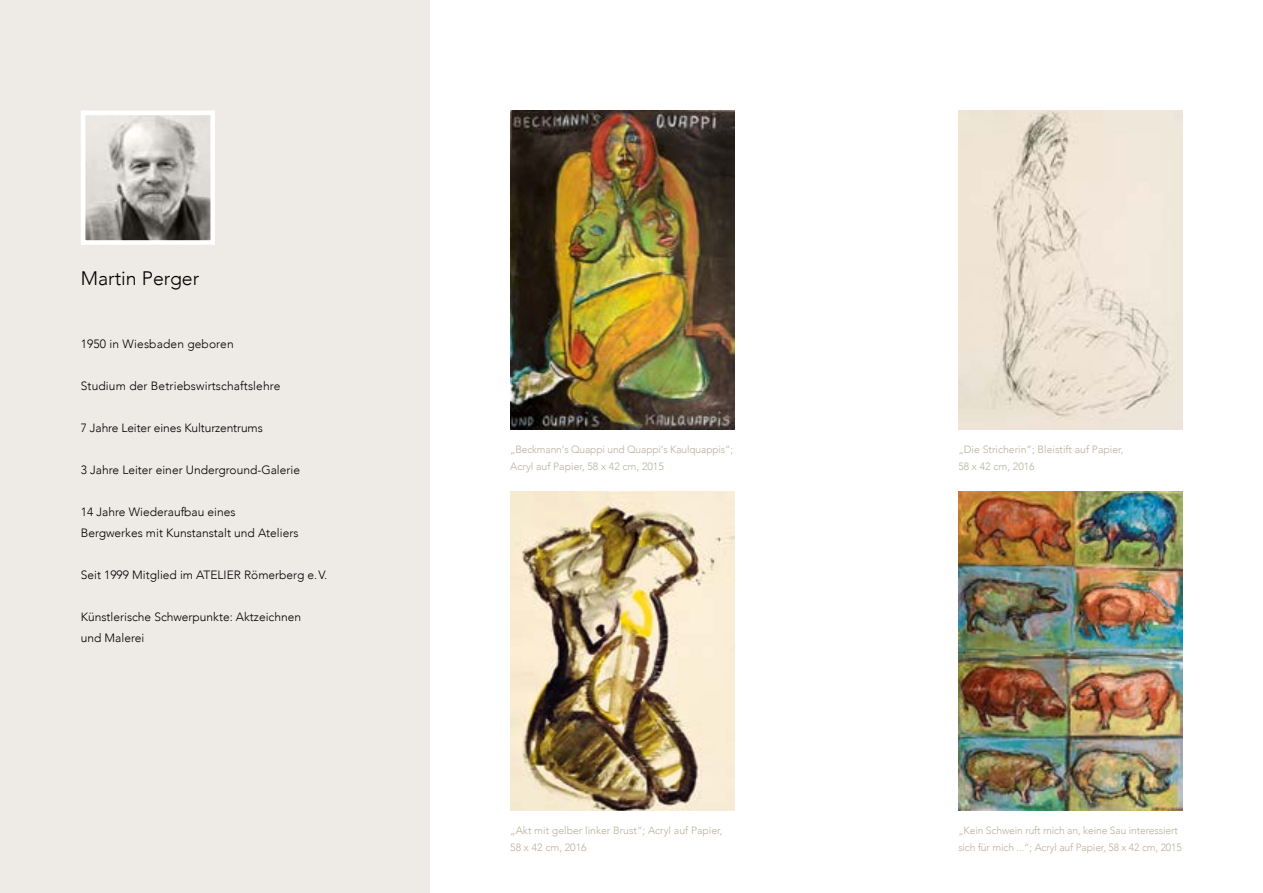
<style>
.page{position:relative;width:1263px;height:893px;background:#fff}
.page>*{position:absolute;margin:0;border:0;box-sizing:border-box;transform-origin:0 0}
.t1{font:300 19.5px "Avenir";color:#000}
.t2{font:300 12px/21px "Avenir";color:#000}
.t3{font:300 10.5px/16.5px "Avenir";letter-spacing:-.01em;color:#bbb09e}
</style>
<div class="page">
<div style="left:0;top:0;width:429px;height:893px;background:#eeebe7"></div>
<img style="left:958px;top:492px;width:224px;height:318px">
<img style="left:958px;top:111px;width:224px;height:318px">
<img style="left:510px;top:492px;width:224px;height:318px">
<img style="left:510px;top:111px;width:224px;height:318px">
<h1 class="t1" style="left:81px;top:267px;width:120px">Martin Perger</h1>
<p class="t2" style="left:81px;top:333px;width:154px">1950 in Wiesbaden geboren</p>
<p class="t2" style="left:81px;top:375px;width:201px">Studium der Betriebswirtschaftslehre</p>
<p class="t2" style="left:81px;top:417px;width:184px">7 Jahre Leiter eines Kulturzentrums</p>
<p class="t2" style="left:81px;top:459px;width:221px">3 Jahre Leiter einer Underground-Galerie</p>
<p class="t2" style="left:81px;top:501px;width:219px">14 Jahre Wiederaufbau eines<br>Bergwerkes mit Kunstanstalt und Ateliers</p>
<p class="t2" style="left:81px;top:564px;width:248px">Seit 1999 Mitglied im ATELIER Römerberg e.V.</p>
<p class="t2" style="left:81px;top:606px;width:222px">Künstlerische Schwerpunkte: Aktzeichnen und Malerei</p>
<p class="t3" style="left:510px;top:441px;width:224px">„Beckmann‘s Quappi und Quappi‘s Kaulquappis“;<br>Acryl auf Papier, 58 x 42 cm, 2015</p>
<p class="t3" style="left:958px;top:441px;width:167px">„Die Stricherin“; Bleistift auf Papier,<br>58 x 42 cm, 2016</p>
<p class="t3" style="left:510px;top:822px;width:214px">„Akt mit gelber linker Brust“; Acryl auf Papier,<br>58 x 42 cm, 2016</p>
<p class="t3" style="left:958px;top:822px;width:225px">„Kein Schwein ruft mich an, keine Sau interessiert sich für mich ...“; Acryl auf Papier, 58 x 42 cm, 2015</p>
</div>
